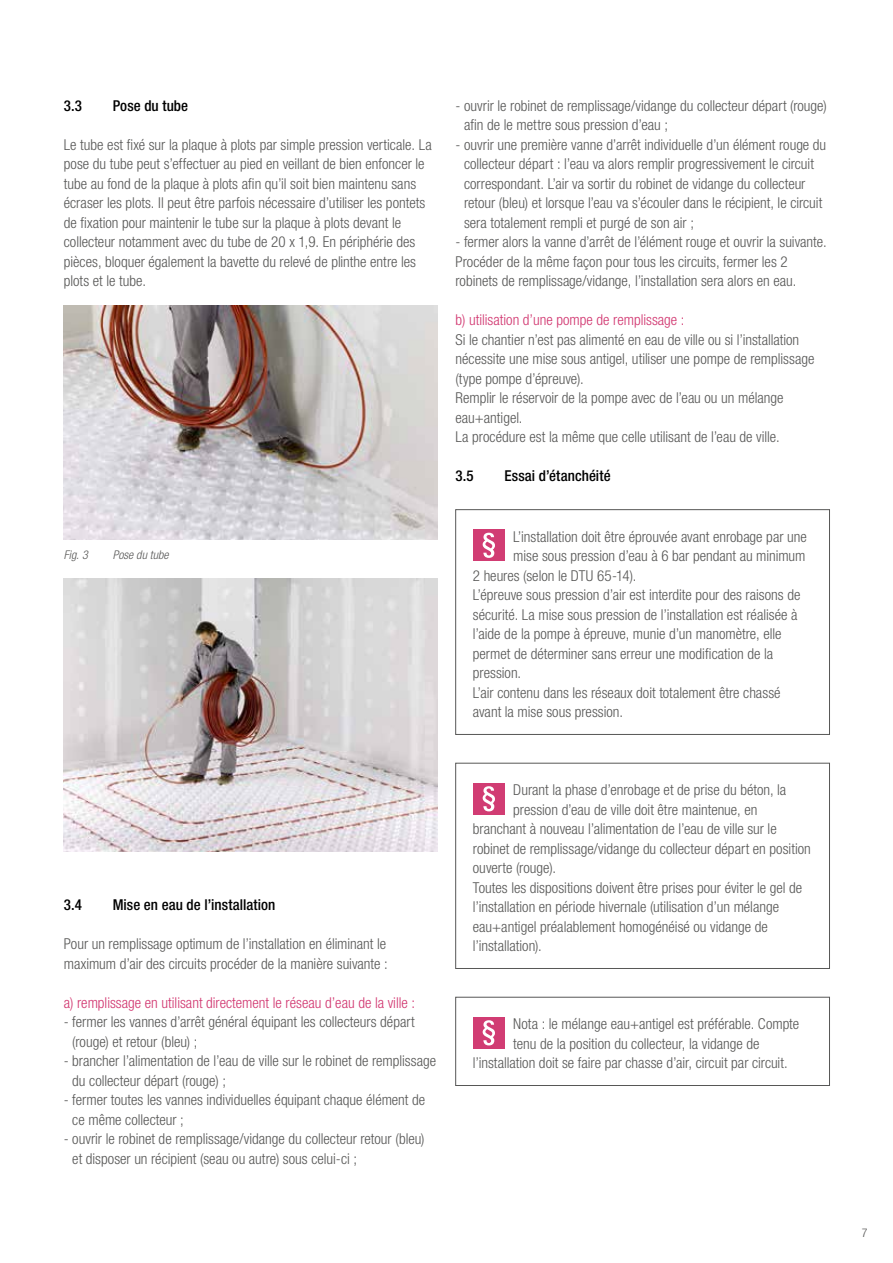
<style>
.page{position:relative;width:893px;height:1263px;background:#fff}
.page>*{position:absolute;margin:0;border:0;box-sizing:border-box;transform-origin:0 0}
.t1{font:300 condensed 15px/19.5px "Helvetica Neue LT Pro";color:#575756}
.t2{font:300 condensed 15px "Helvetica Neue LT Pro";color:#d1356f}
.t3{font:500 condensed 15px "Helvetica Neue LT Pro";letter-spacing:.005em;color:#000}
.t4{font:italic 300 condensed 12px "Helvetica Neue LT Pro";letter-spacing:.005em;color:#575756}
.t5{font:300 condensed 12px "Helvetica Neue LT Std";color:#575756}
</style>
<div class="page">
<img style="left:64px;top:306px;width:374px;height:234px">
<img style="left:64px;top:579px;width:374px;height:273px">
<div style="left:473px;top:529px;width:32px;height:32px;background:#d13c73"></div>
<svg style="left:483px;top:533px;width:12px;height:25px"></svg>
<div style="left:455px;top:509px;width:375px;height:226px;border:1px solid #575756"></div>
<div style="left:473px;top:783px;width:32px;height:32px;background:#d13c73"></div>
<svg style="left:483px;top:786px;width:12px;height:25px"></svg>
<div style="left:455px;top:763px;width:375px;height:206px;border:1px solid #575756"></div>
<div style="left:473px;top:1017px;width:32px;height:32px;background:#d13c73"></div>
<svg style="left:483px;top:1020px;width:12px;height:25px"></svg>
<div style="left:455px;top:997px;width:375px;height:89px;border:1px solid #575756"></div>
<p class="t3" style="left:64px;top:96px;width:20px">3.3</p>
<p class="t3" style="left:113px;top:96px;width:77px">Pose du tube</p>
<p class="t1" style="left:64px;top:134px;width:369px">Le tube est fixé sur la plaque à plots par simple pression verticale. La pose du tube peut s’effectuer au pied en veillant de bien enfoncer le tube au fond de la plaque à plots afin qu’il soit bien maintenu sans écraser les plots. Il peut être parfois nécessaire d’utiliser les pontets de fixation pour maintenir le tube sur la plaque à plots devant le collecteur notamment avec du tube de 20 x 1,9. En périphérie des pièces, bloquer également la bavette du relevé de plinthe entre les plots et le tube.</p>
<p class="t4" style="left:64px;top:548px;width:26px">Fig. 3</p>
<p class="t4" style="left:113px;top:548px;width:58px">Pose du tube</p>
<p class="t1" style="left:464px;top:95px;width:364px;text-indent:-9px">- ouvrir le robinet de remplissage/vidange du collecteur départ (rouge) afin de le mettre sous pression d’eau ;</p>
<p class="t1" style="left:464px;top:134px;width:364px;text-indent:-9px">- ouvrir une première vanne d’arrêt individuelle d’un élément rouge du collecteur départ : l’eau va alors remplir progressivement le circuit correspondant. L’air va sortir du robinet de vidange du collecteur retour (bleu) et lorsque l’eau va s’écouler dans le récipient, le circuit sera totalement rempli et purgé de son air ;</p>
<p class="t1" style="left:455px;top:232px;width:373px">- fermer alors la vanne d’arrêt de l’élément rouge et ouvrir la suivante.<br>Procéder de la même façon pour tous les circuits, fermer les 2 robinets de remplissage/vidange, l’installation sera alors en eau.</p>
<p class="t2" style="left:455px;top:311px;width:231px">b) utilisation d’une pompe de remplissage :</p>
<p class="t1" style="left:455px;top:329px;width:360px">Si le chantier n’est pas alimenté en eau de ville ou si l’installation nécessite une mise sous antigel, utiliser une pompe de remplissage (type pompe d’épreuve).<br>Remplir le réservoir de la pompe avec de l’eau ou un mélange eau+antigel.<br>La procédure est la même que celle utilisant de l’eau de ville.</p>
<p class="t3" style="left:455px;top:467px;width:20px">3.5</p>
<p class="t3" style="left:504px;top:467px;width:108px">Essai d’étanchéité</p>
<p class="t1" style="left:513px;top:526px;width:295px">L’installation doit être éprouvée avant enrobage par une</p>
<p class="t1" style="left:513px;top:546px;width:294px">mise sous pression d’eau à 6 bar pendant au minimum</p>
<p class="t1" style="left:473px;top:565px;width:165px">2 heures (selon le DTU 65-14).</p>
<p class="t1" style="left:473px;top:585px;width:329px">L’épreuve sous pression d’air est interdite pour des raisons de</p>
<p class="t1" style="left:473px;top:604px;width:326px">sécurité. La mise sous pression de l’installation est réalisée à</p>
<p class="t1" style="left:473px;top:624px;width:310px">l’aide de la pompe à épreuve, munie d’un manomètre, elle</p>
<p class="t1" style="left:473px;top:643px;width:302px">permet de déterminer sans erreur une modification de la</p>
<p class="t1" style="left:473px;top:663px;width:50px">pression.</p>
<p class="t1" style="left:473px;top:682px;width:309px">L’air contenu dans les réseaux doit totalement être chassé</p>
<p class="t1" style="left:473px;top:702px;width:152px">avant la mise sous pression.</p>
<p class="t3" style="left:64px;top:896px;width:20px">3.4</p>
<p class="t3" style="left:113px;top:896px;width:164px">Mise en eau de l’installation</p>
<p class="t1" style="left:64px;top:934px;width:325px">Pour un remplissage optimum de l’installation en éliminant le maximum d’air des circuits procéder de la manière suivante :</p>
<p class="t2" style="left:64px;top:994px;width:353px">a) remplissage en utilisant directement le réseau d’eau de la ville :</p>
<p class="t1" style="left:72px;top:1012px;width:344px;text-indent:-9px">- fermer les vannes d’arrêt général équipant les collecteurs départ (rouge) et retour (bleu) ;</p>
<p class="t1" style="left:72px;top:1051px;width:365px;text-indent:-9px">- brancher l’alimentation de l’eau de ville sur le robinet de remplissage du collecteur départ (rouge) ;</p>
<p class="t1" style="left:72px;top:1090px;width:354px;text-indent:-9px">- fermer toutes les vannes individuelles équipant chaque élément de ce même collecteur ;</p>
<p class="t1" style="left:72px;top:1129px;width:354px;text-indent:-9px">- ouvrir le robinet de remplissage/vidange du collecteur retour (bleu) et disposer un récipient (seau ou autre) sous celui-ci ;</p>
<p class="t1" style="left:513px;top:780px;width:275px">Durant la phase d’enrobage et de prise du béton, la</p>
<p class="t1" style="left:513px;top:799px;width:246px">pression d’eau de ville doit être maintenue, en</p>
<p class="t1" style="left:473px;top:819px;width:305px">branchant à nouveau l’alimentation de l’eau de ville sur le</p>
<p class="t1" style="left:473px;top:838px;width:339px">robinet de remplissage/vidange du collecteur départ en position</p>
<p class="t1" style="left:473px;top:858px;width:85px">ouverte (rouge).</p>
<p class="t1" style="left:473px;top:877px;width:331px">Toutes les dispositions doivent être prises pour éviter le gel de</p>
<p class="t1" style="left:473px;top:897px;width:308px">l’installation en période hivernale (utilisation d’un mélange</p>
<p class="t1" style="left:473px;top:916px;width:297px">eau+antigel préalablement homogénéisé ou vidange de</p>
<p class="t1" style="left:473px;top:936px;width:70px">l’installation).</p>
<p class="t1" style="left:513px;top:1014px;width:287px">Nota : le mélange eau+antigel est préférable. Compte</p>
<p class="t1" style="left:513px;top:1033px;width:248px">tenu de la position du collecteur, la vidange de</p>
<p class="t1" style="left:473px;top:1053px;width:316px">l’installation doit se faire par chasse d’air, circuit par circuit.</p>
<p class="t5" style="left:862px;top:1226px;width:7px">7</p>
</div>
